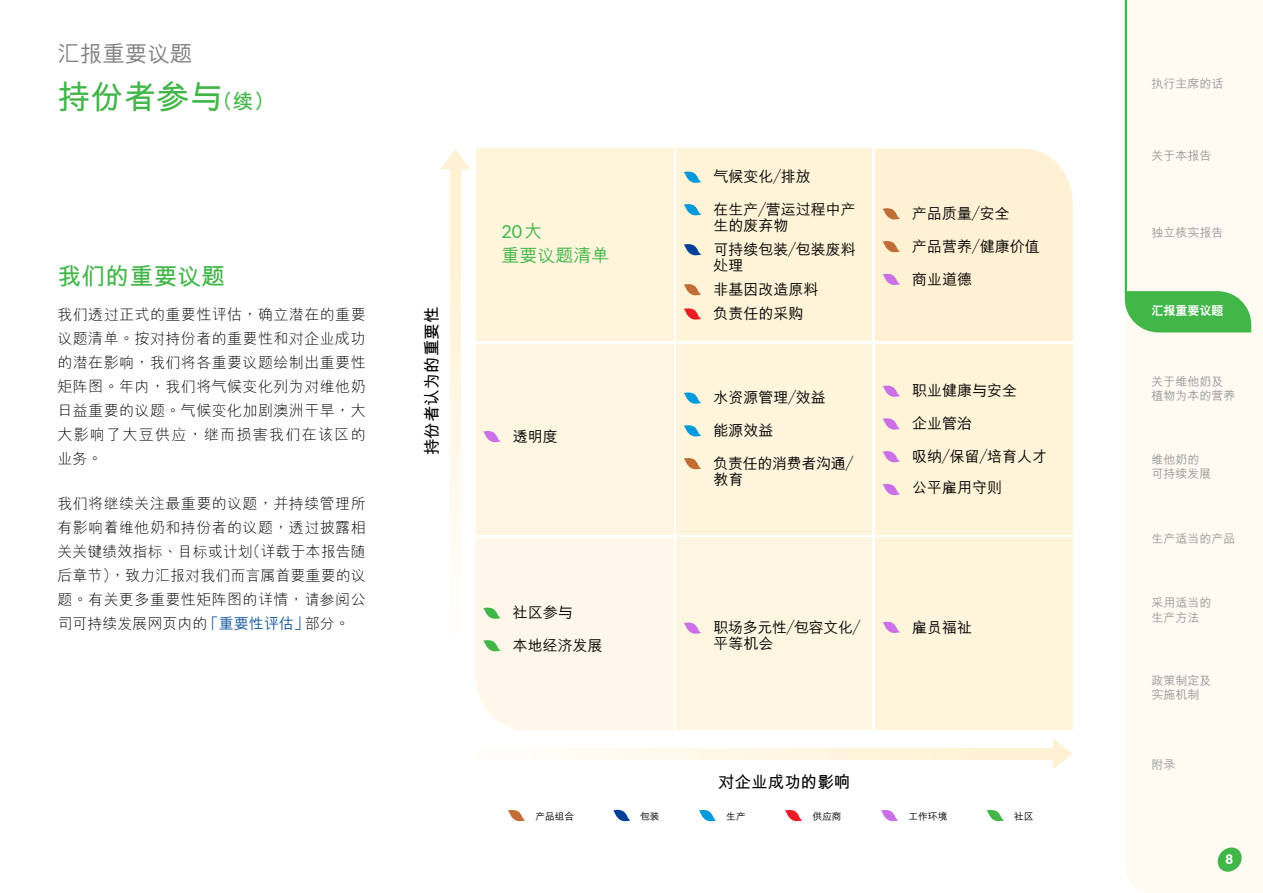
<style>
.page{position:relative;width:1263px;height:893px;background:#fff}
.page>*{position:absolute;margin:0;border:0;box-sizing:border-box;transform-origin:0 0}
.t1{font:700 33px "M Hei HKS";color:#43b649}
.t2{font:700 24px "M Hei HKS";color:#43b649}
.t3{font:500 22.5px "M Hei HKS";color:#808080}
.t4{font:500 18px "M Hei HKS";color:#43b649}
.t5{font:18px "Lato";color:#43b649}
.t6{font:700 16.5px "M Hei HKS";color:#000}
.t7{font:300 15px/24px "M Hei HKS";letter-spacing:.03em;color:#000;text-align:justify}
.t8{font:500 15px/32.7px "M Hei HKS";color:#000}
.t9{font:500 15px/15.8px "M Hei HKS";letter-spacing:-.02em;color:#000}
.t10{font:900 13.2px "Lato";color:#fff}
.t11{font:500 12px/14.4px "M Hei HKS";color:#999}
.t12{font:800 12px "C Hei 2 HKS";color:#fff}
.t13{font:500 9.75px "M Hei HKS";color:#000}
.s1{font-size:21px}
.s2{font-weight:500;color:#15599f}
.s3{font-family:"M Hei HKS";font-weight:500}
</style>
<div class="page">
<div style="left:1125px;top:0;width:138px;height:893px;background:#fffbf2"></div>
<svg style="left:1124px;top:290px;width:128px;height:44px;background:#60c063"></svg>
<hr style="left:1125px;top:0;width:2px;height:292px;background:#43b649">
<svg style="left:1216px;top:846px;width:27px;height:27px"></svg>
<svg style="left:508px;top:809px;width:18px;height:12px"></svg>
<svg style="left:613px;top:809px;width:17px;height:12px"></svg>
<svg style="left:699px;top:809px;width:17px;height:12px"></svg>
<svg style="left:785px;top:809px;width:18px;height:12px"></svg>
<svg style="left:881px;top:810px;width:18px;height:11px"></svg>
<svg style="left:986px;top:810px;width:18px;height:11px"></svg>
<svg style="left:450px;top:169px;width:11px;height:386px;background:#fff5e1"></svg>
<svg style="left:440px;top:149px;width:31px;height:20px"></svg>
<svg style="left:561px;top:748px;width:492px;height:11px"></svg>
<svg style="left:1053px;top:739px;width:20px;height:30px"></svg>
<div style="left:676px;top:538px;width:196px;height:192px;background:#fff6e1"></div>
<div style="left:676px;top:344px;width:196px;height:191px;background:#fff5dd"></div>
<div style="left:476px;top:149px;width:198px;height:192px;background:#fff5dd"></div>
<div style="left:476px;top:344px;width:198px;height:191px;background:#fff6e1"></div>
<div style="left:676px;top:149px;width:196px;height:192px;background:#fff3d8"></div>
<div style="left:875px;top:344px;width:197px;height:191px;background:#fff3d8"></div>
<div style="left:875px;top:538px;width:197px;height:192px;background:#fff5dd"></div>
<svg style="left:684px;top:171px;width:17px;height:12px"></svg>
<svg style="left:684px;top:204px;width:17px;height:11px"></svg>
<svg style="left:684px;top:244px;width:17px;height:11px"></svg>
<svg style="left:684px;top:284px;width:17px;height:11px"></svg>
<svg style="left:684px;top:308px;width:17px;height:12px"></svg>
<div style="left:875px;top:149px;width:197px;height:192px;background:#fff2d4"></div>
<svg style="left:684px;top:392px;width:17px;height:12px"></svg>
<svg style="left:684px;top:425px;width:17px;height:12px"></svg>
<svg style="left:684px;top:458px;width:17px;height:11px"></svg>
<svg style="left:882px;top:385px;width:18px;height:12px"></svg>
<svg style="left:882px;top:418px;width:18px;height:12px"></svg>
<svg style="left:882px;top:451px;width:18px;height:11px"></svg>
<svg style="left:882px;top:483px;width:18px;height:12px"></svg>
<svg style="left:684px;top:622px;width:17px;height:12px"></svg>
<svg style="left:882px;top:621px;width:18px;height:12px"></svg>
<svg style="left:483px;top:431px;width:18px;height:11px"></svg>
<div style="left:476px;top:538px;width:198px;height:192px;background:#fff8ea"></div>
<h3 class="t3" style="left:57px;top:37px;width:136px">匯報重要議題</h3>
<h1 class="t1" style="left:57px;top:72px;width:219px">持份者參與<span class="s1">（續）</span></h1>
<h2 class="t2" style="left:57px;top:259px;width:169px">我們的重要議題</h2>
<p class="t7" style="left:57px;top:302px;width:310px">我們透過正式的重要性評估，確立潛在的重要議題清單。按對持份者的重要性和對企業成功的潛在影響，我們將各重要議題繪製出重要性矩陣圖。年內，我們將氣候變化列為對維他奶日益重要的議題。氣候變化加劇澳洲干旱，大大影響了大豆供應，繼而損害我們在該區的業務。</p>
<p class="t7" style="left:57px;top:491px;width:310px">我們將繼續關注最重要的議題，並持續管理所有影響着維他奶和持份者的議題，透過披露相關關鍵績效指標、目標或計劃（詳載於本報告隨後章節），致力匯報對我們而言屬首要重要的議題。有關更多重要性矩陣圖的詳情，請參閱公司可持續發展網頁內的<span class="s2">「重要性評估」</span>部分。</p>
<p class="t6" style="left:420px;top:455px;width:150px;rotate:-90deg">持份者認為的重要性</p>
<p class="t5" style="left:501px;top:218px;width:42px">20<span class="s3">大</span></p>
<p class="t4" style="left:501px;top:242px;width:109px">重要議題清單</p>
<p class="t8" style="left:513px;top:419px;width:46px">透明度</p>
<p class="t8" style="left:513px;top:595px;width:91px">社區參與<br>本地經濟發展</p>
<p class="t8" style="left:713px;top:159px;width:144px">氣候變化／排放<br>在生產／營運過程中產</p>
<p class="t8" style="left:713px;top:212px;width:144px;line-height:24.3px">生的廢棄物<br>可持續包裝／包裝廢料</p>
<p class="t8" style="left:713px;top:252px;width:106px;line-height:24.3px">處理<br>非基因改造原料負責任的採購</p>
<p class="t8" style="left:713px;top:380px;width:149px">水資源管理／效益<br>能源效益<br>負責任的消費者溝通／</p>
<p class="t8" style="left:713px;top:462px;width:31px">教育</p>
<p class="t8" style="left:912px;top:196px;width:129px">產品質量／安全<br>產品營養／健康價值商業道德</p>
<p class="t8" style="left:912px;top:373px;width:136px">職業健康與安全<br>企業管治<br>吸納／保留／培育人才</p>
<p class="t8" style="left:912px;top:470px;width:91px">公平僱用守則</p>
<p class="t9" style="left:713px;top:619px;width:156px">職場多元性／包容文化／平等機會</p>
<p class="t8" style="left:912px;top:610px;width:61px">僱員福祉</p>
<p class="t6" style="left:718px;top:770px;width:134px">對企業成功的影響</p>
<p class="t13" style="left:535px;top:809px;width:40px">產品組合</p>
<p class="t13" style="left:640px;top:809px;width:21px">包裝</p>
<p class="t13" style="left:726px;top:809px;width:21px">生產</p>
<p class="t13" style="left:812px;top:809px;width:31px">供應商</p>
<p class="t13" style="left:908px;top:809px;width:40px">工作環境</p>
<p class="t13" style="left:1014px;top:809px;width:21px">社區</p>
<p class="t11" style="left:1151px;top:75px;width:73px">執行主席的話</p>
<p class="t11" style="left:1151px;top:147px;width:61px">關於本報告</p>
<p class="t11" style="left:1151px;top:225px;width:73px">獨立核實報告</p>
<p class="t12" style="left:1151px;top:303px;width:73px">匯報重要議題</p>
<p class="t11" style="left:1151px;top:373px;width:85px">關於維他奶及植物為本的營養</p>
<p class="t11" style="left:1151px;top:451px;width:61px">維他奶的可持續發展</p>
<p class="t11" style="left:1151px;top:530px;width:85px">生產適當的產品</p>
<p class="t11" style="left:1151px;top:595px;width:61px">採用適當的生產方法</p>
<p class="t11" style="left:1151px;top:672px;width:61px">政策制定及實施機制</p>
<p class="t11" style="left:1151px;top:756px;width:25px">附錄</p>
<p class="t10" style="left:1225px;top:850px;width:9px">8</p>
</div>
